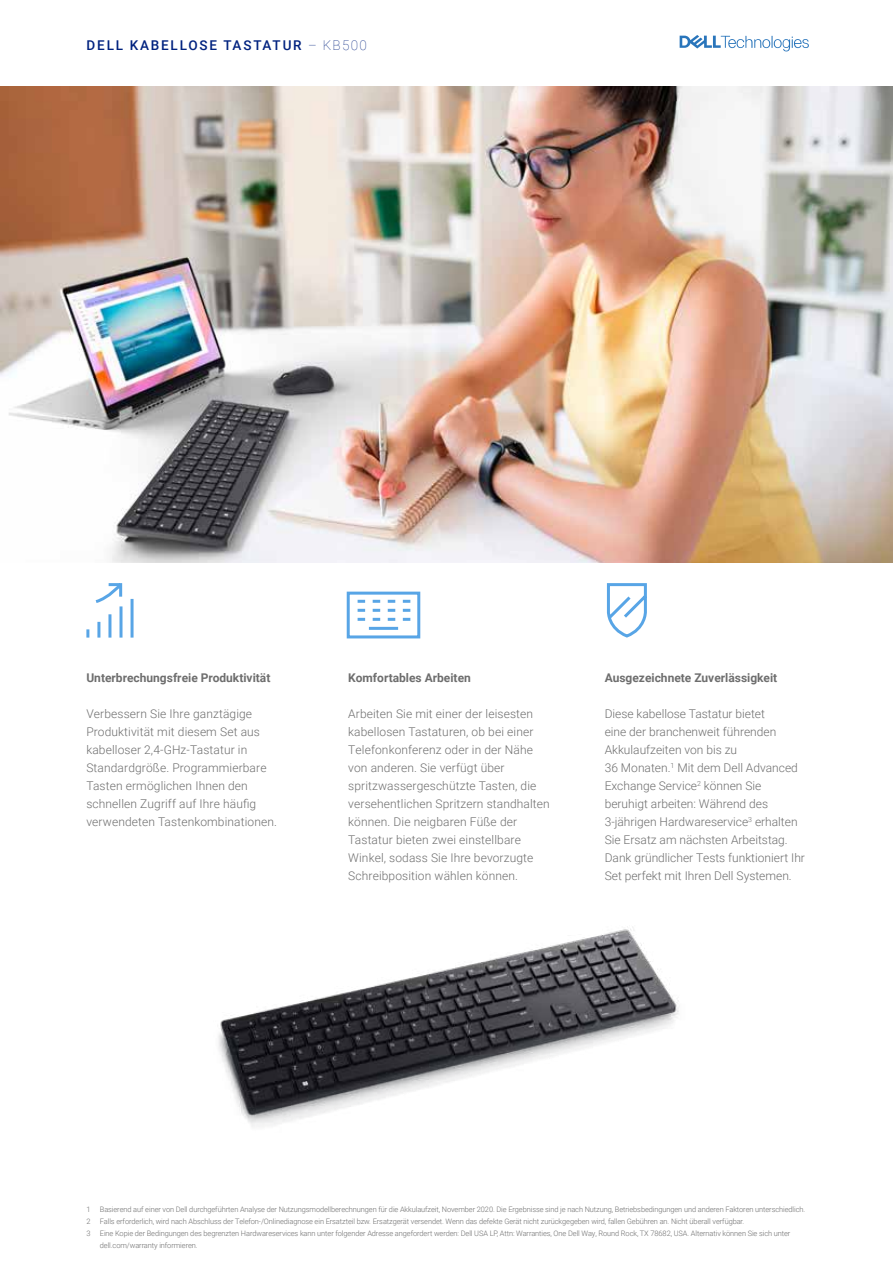
<style>
.page{position:relative;width:893px;height:1263px;background:#fff}
.page>*{position:absolute;margin:0;border:0;box-sizing:border-box;transform-origin:0 0}
.t1{font:500 13.5px "Roboto";letter-spacing:.135em;color:#00227f}
.t2{font:300 12px/18px "Roboto";letter-spacing:.01em;color:#6e6e6e}
.t3{font:700 12px "Roboto";color:#6e6e6e}
.t4{font:300 7.5px/12px "Roboto";letter-spacing:-.01em;color:#6e6e6e}
.s1{font-weight:100}
</style>
<div class="page">
<img style="left:218px;top:927px;width:461px;height:200px">
<svg style="left:680px;top:35px;width:129px;height:16px"></svg>
<img style="left:0;top:86px;width:893px;height:476px">
<svg style="left:346px;top:591px;width:75px;height:48px"></svg>
<svg style="left:86px;top:583px;width:48px;height:55px"></svg>
<svg style="left:606px;top:583px;width:41px;height:55px"></svg>
<p class="t1" style="left:87px;top:36px;width:282px">DELL KABELLOSE TASTATUR <span class="s1">– KB500</span></p>
<p class="t3" style="left:86px;top:669px;width:185px">Unterbrechungsfreie Produktivität</p>
<p class="t2" style="left:86px;top:704px;width:192px">Verbessern Sie Ihre ganztägige Produktivität mit diesem Set aus kabelloser 2,4-GHz-Tastatur in Standardgröße. Programmierbare Tasten ermöglichen Ihnen den schnellen Zugriff auf Ihre häufig verwendeten Tastenkombinationen.</p>
<p class="t3" style="left:348px;top:669px;width:124px">Komfortables Arbeiten</p>
<p class="t2" style="left:348px;top:704px;width:203px">Arbeiten Sie mit einer der leisesten kabellosen Tastaturen, ob bei einer Telefonkonferenz oder in der Nähe von anderen. Sie verfügt über spritzwassergeschützte Tasten, die versehentlichen Spritzern standhalten können. Die neigbaren Füße der Tastatur bieten zwei einstellbare Winkel, sodass Sie Ihre bevorzugte Schreibposition wählen können.</p>
<p class="t3" style="left:605px;top:669px;width:174px">Ausgezeichnete Zuverlässigkeit</p>
<p class="t2" style="left:605px;top:704px;width:202px">Diese kabellose Tastatur bietet<br>eine der branchenweit führenden Akkulaufzeiten von bis zu<br>36 Monaten.<sup>1</sup> Mit dem Dell Advanced Exchange Service<sup>2</sup> können Sie beruhigt arbeiten: Während des 3-jährigen Hardwareservice<sup>3</sup> erhalten Sie Ersatz am nächsten Arbeitstag.<br>Dank gründlicher Tests funktioniert Ihr Set perfekt mit Ihren Dell Systemen.</p>
<p class="t4" style="left:86px;top:1203px;width:6px">1</p>
<p class="t4" style="left:100px;top:1203px;width:707px">Basierend auf einer von Dell durchgeführten Analyse der Nutzungsmodellberechnungen für die Akkulaufzeit, November 2020. Die Ergebnisse sind je nach Nutzung, Betriebsbedingungen und anderen Faktoren unterschiedlich.</p>
<p class="t4" style="left:86px;top:1215px;width:6px">2</p>
<p class="t4" style="left:100px;top:1215px;width:646px">Falls erforderlich, wird nach Abschluss der Telefon-/Onlinediagnose ein Ersatzteil bzw. Ersatzgerät versendet. Wenn das defekte Gerät nicht zurückgegeben wird, fallen Gebühren an. Nicht überall verfügbar.</p>
<p class="t4" style="left:86px;top:1227px;width:6px">3</p>
<p class="t4" style="left:100px;top:1227px;width:692px">Eine Kopie der Bedingungen des begrenzten Hardwareservices kann unter folgender Adresse angefordert werden: Dell USA LP, Attn: Warranties, One Dell Way, Round Rock, TX 78682, USA. Alternativ können Sie sich unter dell.com/warranty informieren.</p>
</div>
